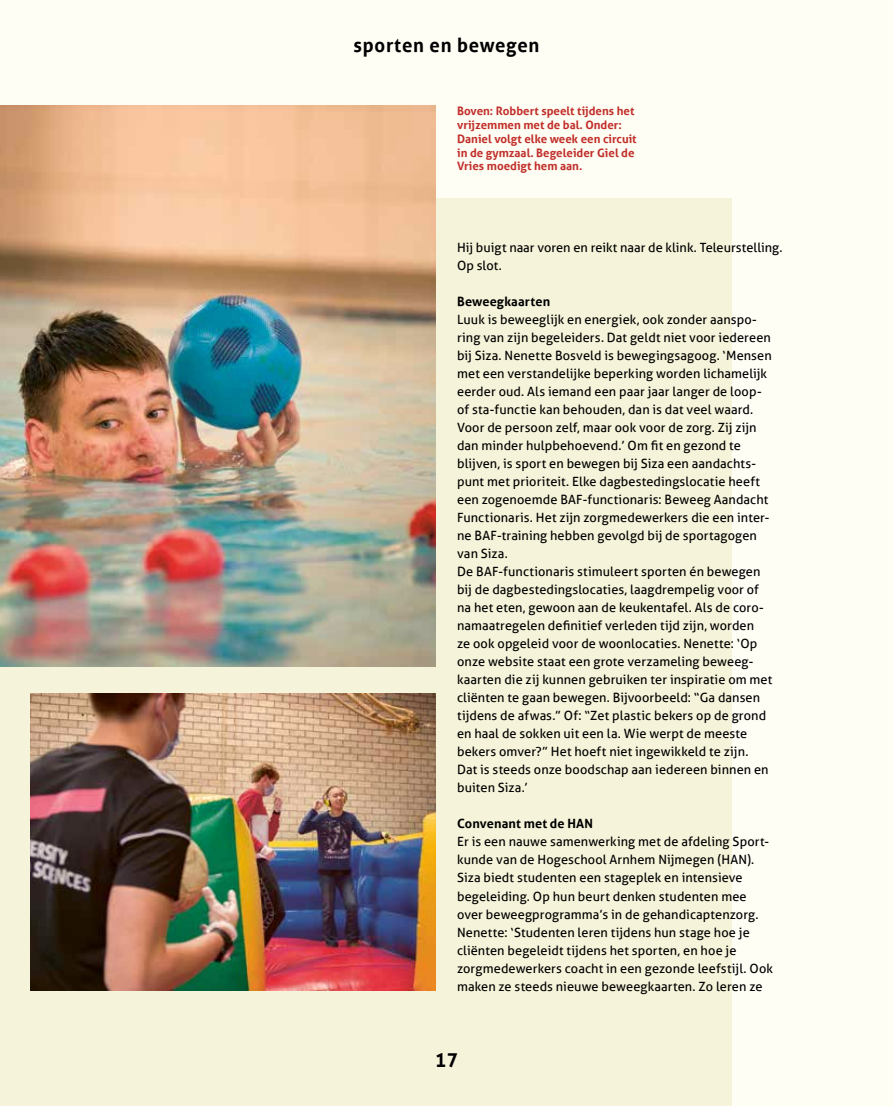
<style>
.page{position:relative;width:893px;height:1106px;background:#fff}
.page>*{position:absolute;margin:0;border:0;box-sizing:border-box;transform-origin:0 0}
.t1{font:700 19.5px "Aller";letter-spacing:.04em;color:#000;scale:.95 1}
.t2{font:12.75px/18px "Aller";letter-spacing:.005em;color:#000}
.t3{font:700 12.75px "Aller";letter-spacing:.01em;color:#000}
.t4{font:700 11.55px/14px "Aller";color:#c1302d}
</style>
<div class="page">
<img style="left:0;top:105px;width:732px;height:1001px">
<h1 class="t1" style="left:354px;top:33px;width:197px">sporten en bewegen</h1>
<p class="t4" style="left:457px;top:104px;width:181px">Boven: Robbert speelt tijdens het vrijzemmen met de bal. Onder:<br>Daniel volgt elke week een circuit in de gymzaal. Begeleider Giel de<br>Vries moedigt hem aan.</p>
<p class="t2" style="left:457px;top:238px;width:327px">Hij buigt naar voren en reikt naar de klink. Teleurstelling.<br>Op slot.</p>
<p class="t3" style="left:457px;top:294px;width:95px">Beweegkaarten</p>
<p class="t2" style="left:457px;top:310px;width:317px">Luuk is beweeglijk en energiek, ook zonder aanspo&shy;ring van zijn begeleiders. Dat geldt niet voor iedereen bij Siza. Nenette Bosveld is bewegingsagoog. ‘Mensen met een verstandelijke beperking worden lichamelijk eerder oud. Als iemand een paar jaar langer de loop&shy;of sta-functie kan behouden, dan is dat veel waard.<br>Voor de persoon zelf, maar ook voor de zorg. Zij zijn dan minder hulpbehoevend.’ Om fit en gezond te blijven, is sport en bewegen bij Siza een aandachts&shy;punt met prioriteit. Elke dagbestedingslocatie heeft een zogenoemde BAF-functionaris: Beweeg Aandacht Functionaris. Het zijn zorgmedewerkers die een inter&shy;ne BAF-training hebben gevolgd bij de sportagogen van Siza.<br>De BAF-functionaris stimuleert sporten én bewegen bij de dagbestedingslocaties, laagdrempelig voor of na het eten, gewoon aan de keukentafel. Als de coro&shy;namaatregelen definitief verleden tijd zijn, worden<br>ze ook opgeleid voor de woonlocaties. Nenette: ‘Op onze website staat een grote verzameling beweeg&shy;kaarten die zij kunnen gebruiken ter inspiratie om met cliënten te gaan bewegen. Bijvoorbeeld: “Ga dansen tijdens de afwas.” Of: “Zet plastic bekers op de grond en haal de sokken uit een la. Wie werpt de meeste bekers omver?” Het hoeft niet ingewikkeld te zijn.<br>Dat is steeds onze boodschap aan iedereen binnen en buiten Siza.’</p>
<p class="t3" style="left:457px;top:816px;width:137px">Convenant met de HAN</p>
<p class="t2" style="left:457px;top:833px;width:317px">Er is een nauwe samenwerking met de afdeling Sport&shy;kunde van de Hogeschool Arnhem Nijmegen (HAN).<br>Siza biedt studenten een stageplek en intensieve begeleiding. Op hun beurt denken studenten mee over beweegprogramma’s in de gehandicaptenzorg.<br>Nenette: ‘Studenten leren tijdens hun stage hoe je cliënten begeleidt tijdens het sporten, en hoe je zorgmedewerkers coacht in een gezonde leefstijl. Ook maken ze steeds nieuwe beweegkaarten. Zo leren ze</p>
<h1 class="t1" style="left:435px;top:1048px;width:26px">17</h1>
</div>
